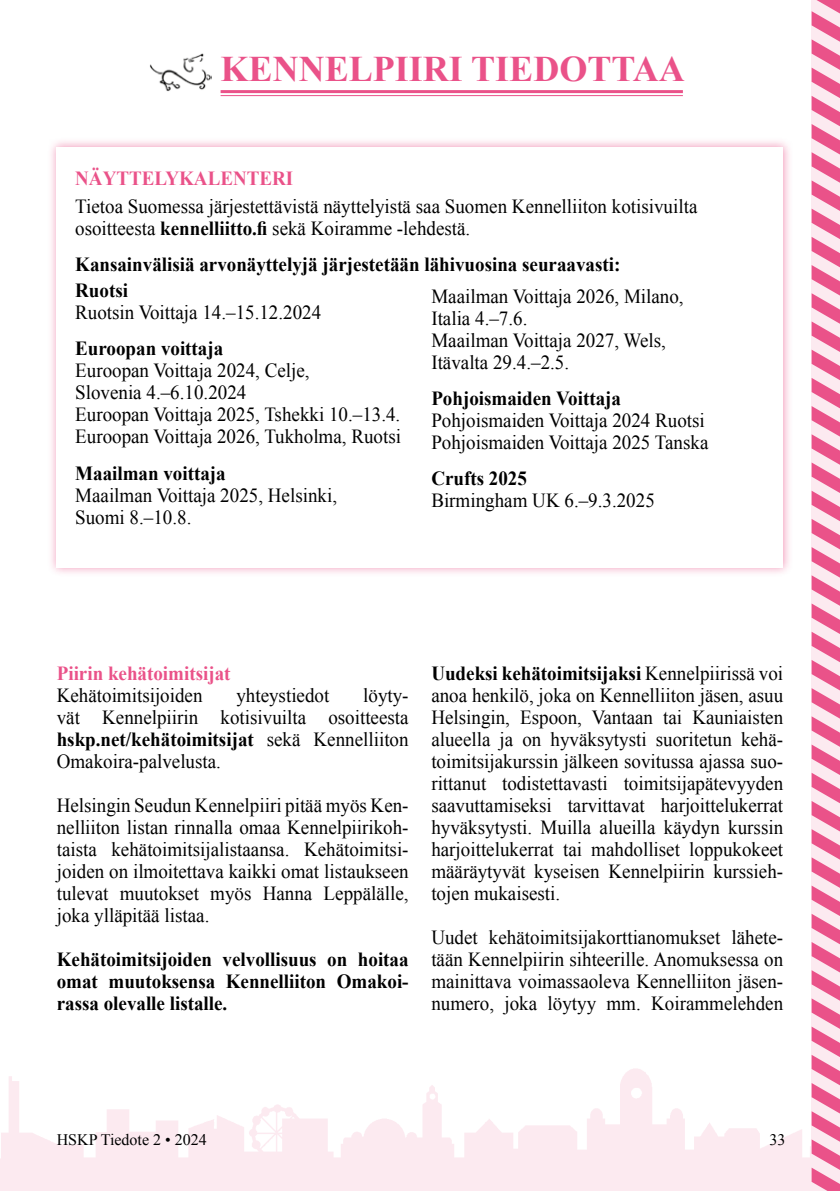
<style>
.page{position:relative;width:840px;height:1191px;background:#fff}
.page>*{position:absolute;margin:0;border:0;box-sizing:border-box;transform-origin:0 0}
.otsikko{font:700 36px "Times New Roman";color:#ea5289}
.tiedottaa_leipäteksti_eka{font:20px/22px "Times New Roman";color:#000;text-align:justify;scale:.95 1}
.tiedottaa_tasan{font:20px "Times New Roman";color:#000;scale:.95 1}
.tiedottaa_tasan-2{font:700 20px "Times New Roman";color:#000;scale:.95 1}
.tiedottaa_leipäteksti_eka-2{font:700 20px/22px "Times New Roman";color:#000;text-align:justify;scale:.95 1}
.tiedottaa_väliotsikko{font:700 20px "Times New Roman";color:#ea5289;scale:.95 1}
.t1{font:16px "Times New Roman";color:#000}
.s1{font-weight:700}
</style>
<div class="page">
<svg style="left:811px;top:0;width:28px;height:1191px;background:#f3a4c0"></svg>
<div style="left:47px;top:137px;width:745px;height:440px;background:#ea5289;opacity:.6"></div>
<div style="left:57px;top:147px;width:725px;height:420px;background:#fff"></div>
<hr style="left:220px;top:90px;width:462px;height:3px;background:#ea5289">
<hr style="left:220px;top:95px;width:462px;height:1px;background:#ea5289">
<img style="left:150px;top:53px;width:61px;height:39px">
<p class="otsikko" style="left:220px;top:44px;width:465px">KENNELPIIRI TIEDOTTAA</p>
<p class="tiedottaa_väliotsikko" style="left:75px;top:165px;width:231px">NÄYTTELYKALENTERI</p>
<p class="tiedottaa_tasan" style="left:75px;top:193px;width:656px">Tietoa Suomessa järjestettävistä näyttelyistä saa Suomen Kennelliiton kotisivuilta</p>
<p class="tiedottaa_tasan" style="left:75px;top:215px;width:417px">osoitteesta <span class="s1">kennelliitto.fi</span> sekä Koiramme -lehdestä.</p>
<p class="tiedottaa_tasan-2" style="left:75px;top:251px;width:575px">Kansainvälisiä arvonäyttelyjä järjestetään lähivuosina seuraavasti:</p>
<p class="tiedottaa_tasan-2" style="left:75px;top:277px;width:57px">Ruotsi</p>
<p class="tiedottaa_tasan" style="left:75px;top:299px;width:260px">Ruotsin Voittaja 14.–15.12.2024</p>
<p class="tiedottaa_tasan-2" style="left:75px;top:335px;width:157px">Euroopan voittaja</p>
<p class="tiedottaa_tasan" style="left:75px;top:357px;width:248px">Euroopan Voittaja 2024, Celje,</p>
<p class="tiedottaa_tasan" style="left:75px;top:379px;width:181px">Slovenia 4.–6.10.2024</p>
<p class="tiedottaa_tasan" style="left:75px;top:401px;width:343px">Euroopan Voittaja 2025, Tshekki 10.–13.4.</p>
<p class="tiedottaa_tasan" style="left:75px;top:423px;width:344px">Euroopan Voittaja 2026, Tukholma, Ruotsi</p>
<p class="tiedottaa_tasan-2" style="left:75px;top:459px;width:160px">Maailman voittaja</p>
<p class="tiedottaa_tasan" style="left:75px;top:481px;width:277px">Maailman Voittaja 2025, Helsinki,</p>
<p class="tiedottaa_tasan" style="left:75px;top:503px;width:124px">Suomi 8.–10.8.</p>
<p class="tiedottaa_tasan" style="left:431px;top:282px;width:267px">Maailman Voittaja 2026, Milano,</p>
<p class="tiedottaa_tasan" style="left:431px;top:304px;width:103px">Italia 4.–7.6.</p>
<p class="tiedottaa_tasan" style="left:431px;top:326px;width:248px">Maailman Voittaja 2027, Wels,</p>
<p class="tiedottaa_tasan" style="left:431px;top:348px;width:146px">Itävalta 29.4.–2.5.</p>
<p class="tiedottaa_tasan-2" style="left:431px;top:384px;width:201px">Pohjoismaiden Voittaja</p>
<p class="tiedottaa_tasan" style="left:431px;top:406px;width:289px">Pohjoismaiden Voittaja 2024 Ruotsi</p>
<p class="tiedottaa_tasan" style="left:431px;top:428px;width:293px">Pohjoismaiden Voittaja 2025 Tanska</p>
<p class="tiedottaa_tasan-2" style="left:431px;top:464px;width:102px">Crufts 2025</p>
<p class="tiedottaa_tasan" style="left:431px;top:486px;width:236px">Birmingham UK 6.–9.3.2025</p>
<p class="tiedottaa_väliotsikko" style="left:57px;top:659px;width:184px">Piirin kehätoimitsijat</p>
<p class="tiedottaa_leipäteksti_eka" style="left:57px;top:684px;width:155px">Kehätoimitsijoiden</p>
<p class="tiedottaa_leipäteksti_eka" style="left:236px;top:684px;width:99px">yhteystiedot</p>
<p class="tiedottaa_leipäteksti_eka" style="left:57px;top:684px;width:372px;text-indent:306px">löyty&shy;vät Kennelpiirin kotisivuilta osoitteesta <span class="s1">hskp.net/kehätoimitsijat</span> sekä Kennelliiton Omakoira-palvelusta.</p>
<p class="tiedottaa_leipäteksti_eka" style="left:57px;top:794px;width:372px">Helsingin Seudun Kennelpiiri pitää myös Ken&shy;nelliiton listan rinnalla omaa Kennelpiirikoh&shy;taista kehätoimitsijalistaansa. Kehätoimitsi&shy;joiden on ilmoitettava kaikki omat listaukseen tulevat muutokset myös Hanna Leppälälle, joka ylläpitää listaa.</p>
<p class="tiedottaa_leipäteksti_eka-2" style="left:57px;top:948px;width:372px">Kehätoimitsijoiden velvollisuus on hoitaa omat muutoksensa Kennelliiton Omakoi&shy;rassa olevalle listalle.</p>
<p class="tiedottaa_leipäteksti_eka" style="left:431px;top:662px;width:372px"><span class="s1">Uudeksi kehätoimitsijaksi</span> Kennelpiirissä voi anoa henkilö, joka on Kennelliiton jäsen, asuu Helsingin, Espoon, Vantaan tai Kauniaisten alueella ja on hyväksytysti suoritetun kehä&shy;toimitsijakurssin jälkeen sovitussa ajassa suo&shy;rittanut todistettavasti toimitsijapätevyyden saavuttamiseksi tarvittavat harjoittelukerrat hyväksytysti. Muilla alueilla käydyn kurssin harjoittelukerrat tai mahdolliset loppukokeet määräytyvät kyseisen Kennelpiirin kurssieh&shy;tojen mukaisesti.</p>
<p class="tiedottaa_leipäteksti_eka" style="left:431px;top:926px;width:372px">Uudet kehätoimitsijakorttianomukset lähete&shy;tään Kennelpiirin sihteerille. Anomuksessa on mainittava voimassaoleva Kennelliiton jäsen&shy;numero, joka löytyy mm. Koirammelehden</p>
<p class="t1" style="left:57px;top:1129px;width:151px">HSKP Tiedote 2 • 2024</p>
<p class="t1" style="left:769px;top:1129px;width:17px">33</p>
</div>
